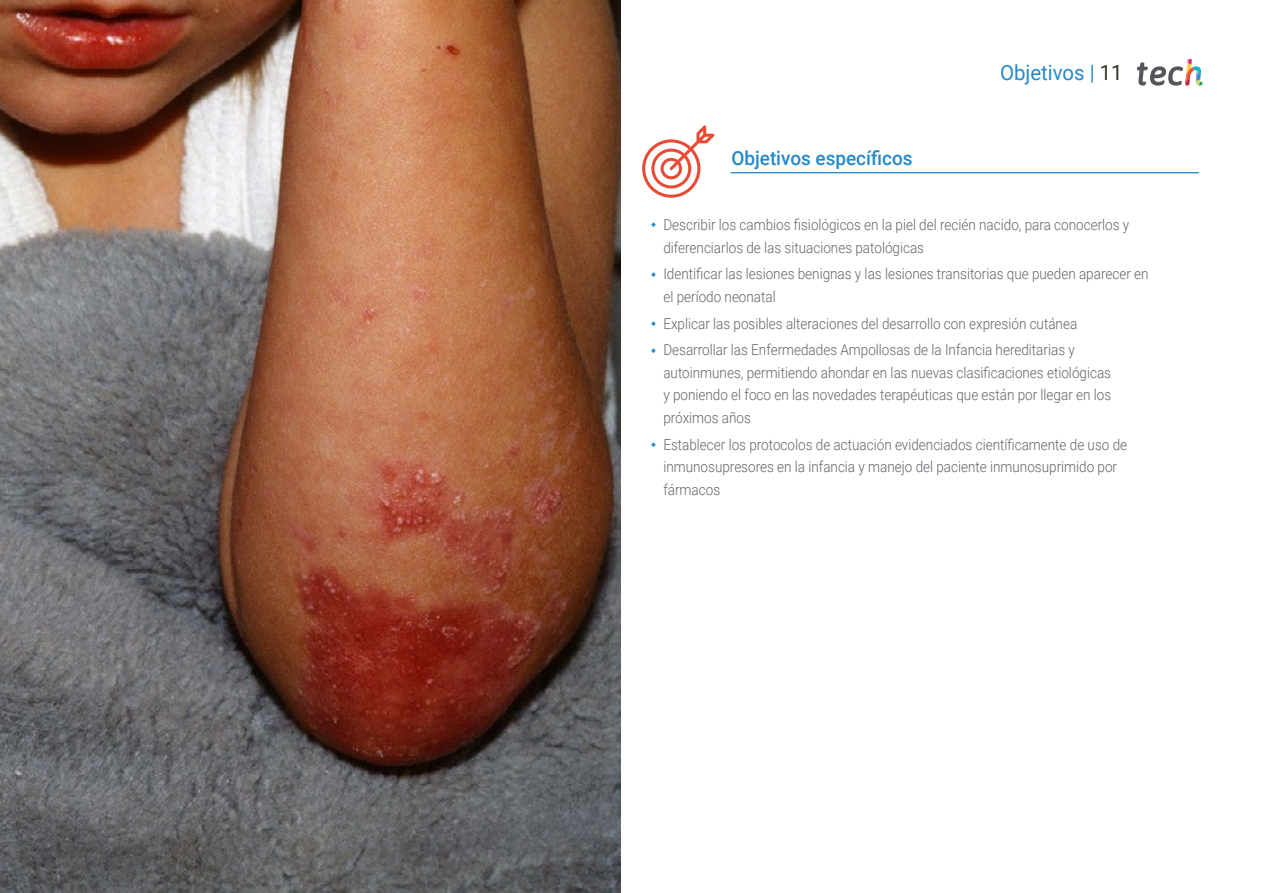
<style>
.page{position:relative;width:1263px;height:893px;background:#fff}
.page>*{position:absolute;margin:0;border:0;box-sizing:border-box;transform-origin:0 0}
.t1{font:21px "Roboto";color:#2488c9}
.t2{font:500 19.5px "Roboto";color:#2488c9}
.t3{font:300 15px/22.5px "Roboto";color:#61646a;scale:.9 1}
.s1{color:#312e20}
</style>
<div class="page">
<hr style="left:730px;top:172px;width:468px;height:1px;background:#2488c9">
<svg style="left:642px;top:125px;width:72px;height:73px"></svg>
<hr style="left:731px;top:172px;width:468px;height:1px;background:#2488c9">
<img style="left:0;top:0;width:621px;height:893px">
<svg style="left:1137px;top:59px;width:65px;height:27px"></svg>
<h2 class="t2" style="left:731px;top:144px;width:183px">Objetivos específicos</h2>
<h1 class="t1" style="left:1000px;top:57px;width:124px">Objetivos | <span class="s1">11</span></h1>
<p class="t3" style="left:663px;top:213px;width:519px">Describir los cambios fisiológicos en la piel del recién nacido, para conocerlos y diferenciarlos de las situaciones patológicas</p>
<p class="t3" style="left:663px;top:262px;width:540px">Identificar las lesiones benignas y las lesiones transitorias que pueden aparecer en el período neonatal</p>
<p class="t3" style="left:663px;top:309px;width:461px;line-height:26.7px">Explicar las posibles alteraciones del desarrollo con expresión cutánea<br>Desarrollar las Enfermedades Ampollosas de la Infancia hereditarias y</p>
<p class="t3" style="left:663px;top:361px;width:499px;text-align:justify">autoinmunes, permitiendo ahondar en las nuevas clasificaciones etiológicas y poniendo el foco en las novedades terapéuticas que están por llegar en los próximos años</p>
<p class="t3" style="left:663px;top:432px;width:517px">Establecer los protocolos de actuación evidenciados científicamente de uso de inmunosupresores en la infancia y manejo del paciente inmunosuprimido por fármacos</p>
</div>
